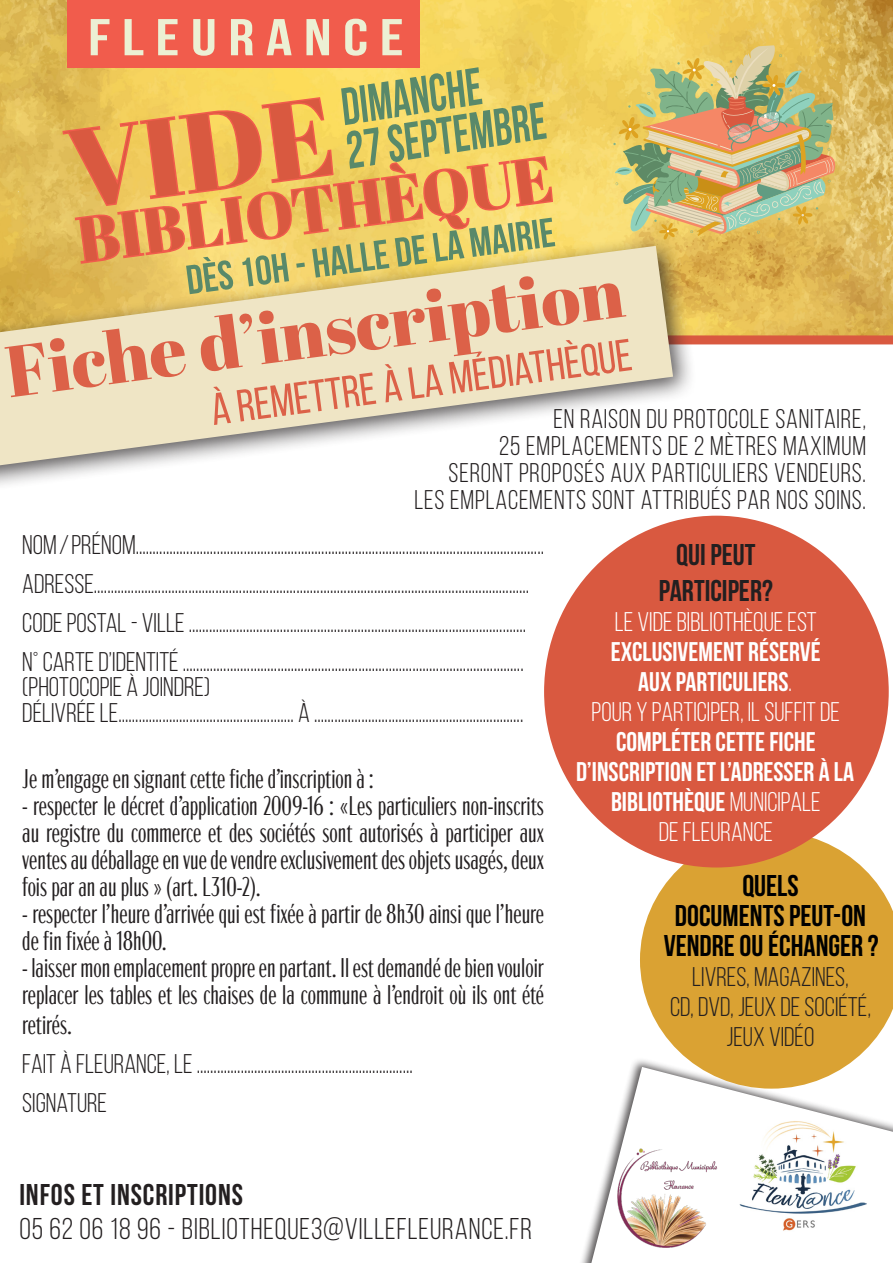
<style>
.page{position:relative;width:893px;height:1263px;background:#fff}
.page>*{position:absolute;margin:0;border:0;box-sizing:border-box;transform-origin:0 0}
.t1{font:72px "Abril Fatface";color:#dc6148}
.t2{font:45px "Bebas Neue";color:#dc6148}
.t3{font:30px/34.5px "Bebas Neue";letter-spacing:.03em;color:#231f20}
.t4{font:700 30px/30px "Bebas Neue";color:#000;text-align:center}
.t5{font:700 30px "Bebas Neue";color:#231f20}
.t6{font:27px/39px "Bebas Neue";color:#231f20}
.t7{font:300 extra-condensed 27px/27px "Acme Gothic";color:#231f20}
.t8{font:700 27px/30px "Bebas Neue";color:#fff;text-align:center}
.t9{font:27px/27px "Bebas Neue";letter-spacing:.03em;color:#231f20;text-align:right}
.s1{font-weight:700}
.s2{font-weight:400}
</style>
<div class="page">
<svg style="left:0;top:0;width:893px;height:344px;background:#e7c25a"></svg>
<svg style="left:591px;top:1067px;width:302px;height:196px"></svg>
<img style="left:612px;top:1140px;width:113px;height:112px">
<div style="left:730px;top:1112px;width:140px;height:140px;background:#fff;border-radius:50%"></div>
<img style="left:739px;top:1118px;width:129px;height:114px">
<div style="left:67px;top:0;width:352px;height:67px;background:#f15c4c"></div>
<svg style="left:91px;top:19px;width:311px;height:37px"></svg>
<svg style="left:613px;top:43px;width:226px;height:199px;background:#cbb875"></svg>
<svg style="left:74px;top:155px;width:480px;height:79px;background:#ea9a57"></svg>
<svg style="left:62px;top:96px;width:272px;height:111px;background:#e9a052"></svg>
<svg style="left:341px;top:67px;width:206px;height:102px;background:#c3bb65"></svg>
<svg style="left:186px;top:218px;width:369px;height:16px;background:#e0aa61"></svg>
<div style="left:0;top:234px;width:697px;height:260px;background:#231f20;opacity:.75"></div>
<svg style="left:0;top:246px;width:673px;height:219px;background:#e7dbb6"></svg>
<svg style="left:640px;top:831px;width:253px;height:258px;fill:#daa233"></svg>
<div style="left:544px;top:516px;width:345px;height:351px;background:#d95940;border-radius:50%"></div>
<p class="t1" style="left:-1px;top:325px;width:624px;rotate:-8deg">Fiche d’inscription</p>
<p class="t2" style="left:208px;top:387px;width:425px;rotate:-8deg">à remettre à la médiathèque</p>
<p class="t9" style="left:414px;top:405px;width:453px">EN RAISON DU PROTOCOLE SANITAIRE,<br>25 EMPLACEMENTS DE 2 MÈTRES MAXIMUM<br>SERONT PROPOSÉS AUX PARTICULIERS VENDEURS.<br>LES EMPLACEMENTS SONT ATTRIBUÉS PAR NOS SOINS.</p>
<p class="t6" style="left:22px;top:525px;width:523px">NOM / PRÉNOM.........................................................................................................................<br>ADRESSE.................................................................................................................................<br>CODE POSTAL - VILLE ....................................................................................................</p>
<p class="t6" style="left:22px;top:642px;width:503px">N° CARTE D’IDENTITÉ .....................................................................................................</p>
<p class="t6" style="left:22px;top:667px;width:189px">(PHOTOCOPIE À JOINDRE)</p>
<p class="t6" style="left:22px;top:693px;width:503px">DÉLIVRÉE LE.................................................... À ..............................................................</p>
<p class="t7" style="left:22px;top:763px;width:353px">Je m’engage en signant cette fiche d’inscription à :</p>
<p class="t7" style="left:22px;top:790px;width:523px;text-align:justify">- respecter le décret d’application 2009-16 : «Les particuliers non-inscrits au registre du commerce et des sociétés sont autorisés à participer aux ventes au déballage en vue de vendre exclusivement des objets usagés, deux fois par an au plus » (art. L310-2).</p>
<p class="t7" style="left:22px;top:898px;width:523px">- respecter l’heure d’arrivée qui est fixée à partir de 8h30 ainsi que l’heure de fin fixée à 18h00.</p>
<p class="t7" style="left:22px;top:952px;width:523px">- laisser mon emplacement propre en partant. Il est demandé de bien vouloir replacer les tables et les chaises de la commune à l’endroit où ils ont été</p>
<p class="t7" style="left:22px;top:1009px;width:51px">retirés.</p>
<p class="t6" style="left:22px;top:1044px;width:392px">FAIT À FLEURANCE, LE ................................................................</p>
<p class="t6" style="left:22px;top:1083px;width:86px">SIGNATURE</p>
<p class="t3" style="left:19px;top:1177px;width:514px"><span class="s1">INFOS ET INSCRIPTIONS<br></span>05 62 06 18 96 - BIBLIOTHEQUE3@VILLEFLEURANCE.FR</p>
<p class="t5" style="left:676px;top:538px;width:81px">QUI PEUT</p>
<p class="t5" style="left:659px;top:574px;width:116px">PARTICIPER?</p>
<p class="t8" style="left:611px;top:606px;width:211px"><span class="s2">LE VIDE BIBLIOTHÈQUE EST<br></span>EXCLUSIVEMENT RÉSERVÉ<br>AUX PARTICULIERS<span class="s2">.</span></p>
<p class="t8" style="left:576px;top:696px;width:279px"><span class="s2">POUR Y PARTICIPER, IL SUFFIT DE<br></span>COMPLÉTER CETTE FICHE<br>D’INSCRIPTION ET L’ADRESSER À LA<br>BIBLIOTHÈQUE <span class="s2">MUNICIPALE<br>DE FLEURANCE</span></p>
<p class="t4" style="left:742px;top:870px;width:58px">QUELS</p>
<p class="t4" style="left:664px;top:900px;width:217px">DOCUMENTS PEUT-ON<br>VENDRE OU ÉCHANGER ?</p>
<p class="t6" style="left:692px;top:957px;width:158px">LIVRES, MAGAZINES,</p>
<p class="t6" style="left:670px;top:987px;width:202px">CD, DVD, JEUX DE SOCIÉTÉ,</p>
<p class="t6" style="left:727px;top:1017px;width:89px">JEUX VIDÉO</p>
</div>
